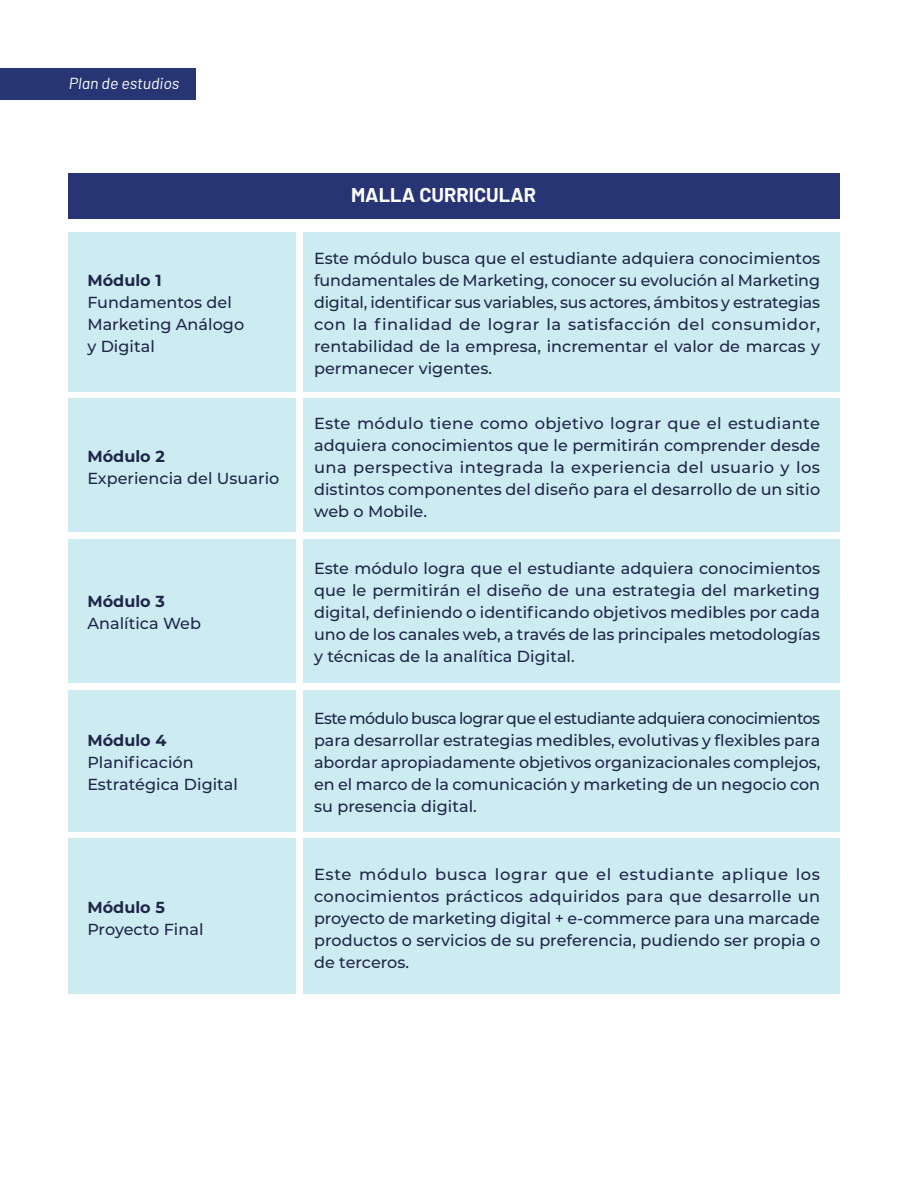
<style>
.page{position:relative;width:908px;height:1191px;background:#fff}
.page>*{position:absolute;margin:0;border:0;box-sizing:border-box;transform-origin:0 0}
.t1{font:700 20px "Barlow";color:#fff}
.t2{font:500 16px/22px "Montserrat";letter-spacing:.005em;color:#20264a;text-align:justify}
.t3{font:700 16px "Montserrat";letter-spacing:.005em;color:#20264a}
.t4{font:italic 16px "Barlow";color:#fff}
</style>
<div class="page">
<div style="left:68px;top:173px;width:771px;height:45px;background:#273574"></div>
<div style="left:0;top:68px;width:195px;height:31px;background:#273574"></div>
<div style="left:68px;top:232px;width:227px;height:159px;background:#ccecf1"></div>
<div style="left:303px;top:232px;width:536px;height:159px;background:#ccecf1"></div>
<div style="left:68px;top:398px;width:227px;height:134px;background:#ccecf1"></div>
<div style="left:303px;top:398px;width:536px;height:134px;background:#ccecf1"></div>
<div style="left:68px;top:539px;width:227px;height:143px;background:#ccecf1"></div>
<div style="left:303px;top:539px;width:536px;height:143px;background:#ccecf1"></div>
<div style="left:68px;top:689px;width:227px;height:142px;background:#ccecf1"></div>
<div style="left:303px;top:689px;width:536px;height:142px;background:#ccecf1"></div>
<div style="left:68px;top:838px;width:227px;height:156px;background:#ccecf1"></div>
<div style="left:303px;top:838px;width:536px;height:156px;background:#ccecf1"></div>
<p class="t4" style="left:69px;top:73px;width:112px">Plan de estudios</p>
<p class="t3" style="left:87px;top:269px;width:76px">Módulo 1</p>
<p class="t2" style="left:87px;top:291px;width:158px;text-align:left">Fundamentos del<br>Marketing Análogo y Digital</p>
<p class="t3" style="left:87px;top:445px;width:79px">Módulo 2</p>
<p class="t2" style="left:87px;top:466px;width:193px">Experiencia del Usuario</p>
<p class="t3" style="left:87px;top:590px;width:79px">Módulo 3</p>
<p class="t2" style="left:87px;top:612px;width:115px">Analítica Web</p>
<p class="t3" style="left:87px;top:729px;width:81px">Módulo 4</p>
<p class="t2" style="left:87px;top:751px;width:152px">Planificación<br>Estratégica Digital</p>
<p class="t3" style="left:87px;top:895px;width:79px">Módulo 5</p>
<p class="t2" style="left:87px;top:917px;width:118px">Proyecto Final</p>
<p class="t1" style="left:351px;top:183px;width:187px">MALLA CURRICULAR</p>
<p class="t2" style="left:314px;top:247px;width:507px">Este módulo busca que el estudiante adquiera conocimientos fundamentales de Marketing, conocer su evolución al Marketing digital, identificar sus variables, sus actores, ámbitos y estrategias con la finalidad de lograr la satisfacción del consumidor, rentabilidad de la empresa, incrementar el valor de marcas y permanecer vigentes.</p>
<p class="t2" style="left:314px;top:411px;width:507px">Este módulo tiene como objetivo lograr que el estudiante adquiera conocimientos que le permitirán comprender desde una perspectiva integrada la experiencia del usuario y los distintos componentes del diseño para el desarrollo de un sitio web o Mobile.</p>
<p class="t2" style="left:314px;top:557px;width:507px">Este módulo logra que el estudiante adquiera conocimientos que le permitirán el diseño de una estrategia del marketing digital, definiendo o identificando objetivos medibles por cada uno de los canales web, a través de las principales metodologías y técnicas de la analítica Digital.</p>
<p class="t2" style="left:314px;top:707px;width:507px">Este módulo busca lograr que el estudiante adquiera conocimientos para desarrollar estrategias medibles, evolutivas y flexibles para abordar apropiadamente objetivos organizacionales complejos, en el marco de la comunicación y marketing de un negocio con su presencia digital.</p>
<p class="t2" style="left:314px;top:862px;width:507px">Este módulo busca lograr que el estudiante aplique los conocimientos prácticos adquiridos para que desarrolle un proyecto de marketing digital + e-commerce para una marcade productos o servicios de su preferencia, pudiendo ser propia o de terceros.</p>
</div>
